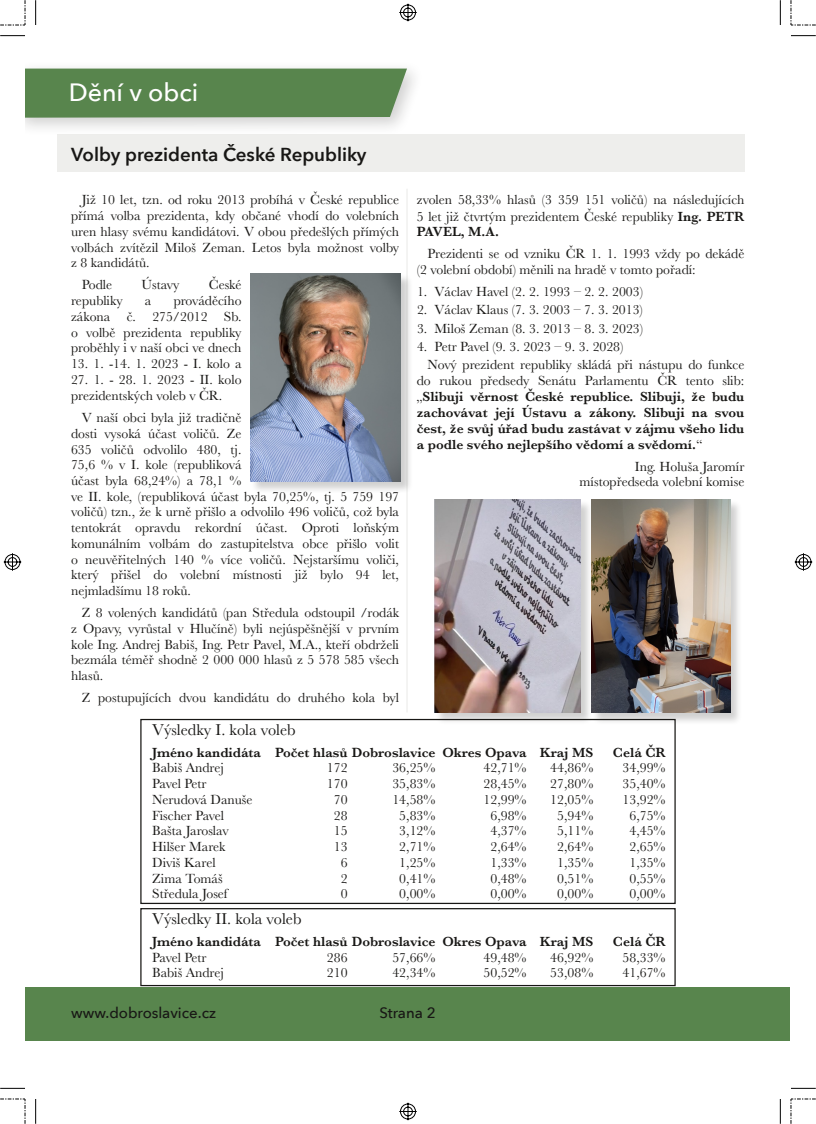
<style>
.page{position:relative;width:816px;height:1124px;background:#fff}
.page>*{position:absolute;margin:0;border:0;box-sizing:border-box;transform-origin:0 0}
.t1{font:500 25px "Avenir Next";color:#fff}
.t2{font:600 18.75px "Avenir Next";color:#181715}
.t3{font:16.25px "Baskerville";color:#181715}
.t4{font:500 15px "Avenir Next";color:#181715}
.t5{font:13.75px/15.8px "Baskerville";color:#181715;text-align:justify}
.t6{font:600 13.75px/15.9px "Baskerville";color:#181715;text-align:justify}
.t7{font:13.75px "Baskerville";letter-spacing:-.02em;color:#181715}
.s1{font-weight:600}
.s2{font-weight:400}
</style>
<div class="page">
<hr style="left:406px;top:189px;width:1px;height:523px;background:#eeeeec">
<div style="left:57px;top:135px;width:687px;height:37px;background:#eeeeec"></div>
<div style="left:25px;top:60px;width:401px;height:77px;background:#181715;opacity:.2"></div>
<div style="left:25px;top:69px;width:382px;height:49px;background:#58854d"></div>
<div style="left:140px;top:719px;width:535px;height:185px;border:1px solid #181715"></div>
<div style="left:140px;top:908px;width:535px;height:78px;border:1px solid #181715"></div>
<div style="left:434px;top:500px;width:159px;height:225px;background:#181715;opacity:.2"></div>
<img style="left:434px;top:500px;width:146px;height:212px">
<div style="left:251px;top:273px;width:162px;height:221px;background:#181715;opacity:.2"></div>
<img style="left:251px;top:273px;width:150px;height:208px">
<div style="left:591px;top:500px;width:151px;height:225px;background:#181715;opacity:.2"></div>
<img style="left:591px;top:500px;width:139px;height:212px">
<div style="left:25px;top:987px;width:765px;height:54px;background:#58854d"></div>
<svg style="left:0;top:1088px;width:25px;height:1px"></svg>
<svg style="left:35px;top:1099px;width:1px;height:24px"></svg>
<svg style="left:0;top:35px;width:25px;height:1px"></svg>
<svg style="left:35px;top:0;width:1px;height:25px"></svg>
<svg style="left:791px;top:1088px;width:24px;height:1px"></svg>
<svg style="left:779px;top:1099px;width:1px;height:24px"></svg>
<svg style="left:791px;top:35px;width:24px;height:1px"></svg>
<svg style="left:779px;top:0;width:1px;height:25px"></svg>
<svg style="left:0;top:1098px;width:26px;height:25px"></svg>
<svg style="left:0;top:0;width:26px;height:26px"></svg>
<svg style="left:790px;top:1098px;width:25px;height:25px"></svg>
<svg style="left:790px;top:0;width:25px;height:26px"></svg>
<svg style="left:399px;top:1102px;width:18px;height:18px"></svg>
<svg style="left:3px;top:553px;width:19px;height:18px"></svg>
<svg style="left:399px;top:3px;width:18px;height:19px"></svg>
<svg style="left:794px;top:553px;width:18px;height:18px"></svg>
<h1 class="t1" style="left:69px;top:76px;width:131px">Dění v obci</h1>
<h2 class="t2" style="left:71px;top:142px;width:297px">Volby prezidenta České Republiky</h2>
<p class="t5" style="left:71px;top:192px;width:329px;text-indent:11px">Již 10 let, tzn. od roku 2013 probíhá v České republice přímá volba prezidenta, kdy občané vhodí do volebních uren hlasy svému kandidátovi. V obou předešlých přímých volbách zvítězil Miloš Zeman. Letos byla možnost volby z 8 kandidátů.</p>
<p class="t5" style="left:82px;top:277px;width:32px">Podle</p>
<p class="t5" style="left:141px;top:277px;width:39px">Ústavy</p>
<p class="t5" style="left:209px;top:277px;width:34px">České</p>
<p class="t5" style="left:71px;top:293px;width:53px">republiky</p>
<p class="t5" style="left:145px;top:293px;width:8px">a</p>
<p class="t5" style="left:71px;top:293px;width:172px;text-indent:103px">prováděcího zákona č. 275/2012 Sb. o volbě prezidenta republiky proběhly i v naší obci ve dnech</p>
<p class="t5" style="left:71px;top:356px;width:172px">13. 1. -14. 1. 2023 - I. kolo a</p>
<p class="t5" style="left:71px;top:371px;width:172px;line-height:16.2px">27. 1. - 28. 1. 2023 - II. kolo prezidentských voleb v ČR.</p>
<p class="t5" style="left:71px;top:410px;width:329px;text-align:left;text-indent:11px">V naší obci byla již tradičně<br>dosti vysoká účast voličů. Ze<br>635 voličů odvolilo 480, tj.<br>75,6 % v I. kole (republiková<br>účast byla 68,24%) a 78,1 %<br>ve II. kole, (republiková účast byla 70,25%, tj. 5 759 197 voličů) tzn., že k urně přišlo a odvolilo 496 voličů, což byla tentokrát opravdu rekordní účast. Oproti loňským komunálním volbám do zastupitelstva obce přišlo volit o neuvěřitelných 140 % více voličů. Nejstaršímu voliči, který přišel do volební místnosti již bylo 94 let, nejmladšímu 18 roků.</p>
<p class="t5" style="left:71px;top:605px;width:329px;text-indent:11px">Z 8 volených kandidátů (pan Středula odstoupil /rodák z Opavy, vyrůstal v Hlučíně) byli nejúspěšnější v prvním kole Ing. Andrej Babiš, Ing. Petr Pavel, M.A., kteří obdrželi bezmála téměř shodně 2 000 000 hlasů z 5 578 585 všech hlasů.</p>
<p class="t5" style="left:82px;top:689px;width:319px">Z postupujících dvou kandidátu do druhého kola byl</p>
<p class="t5" style="left:417px;top:192px;width:329px">zvolen 58,33% hlasů (3 359 151 voličů) na následujících 5 let již čtvrtým prezidentem České republiky <span class="s1">Ing. PETR PAVEL, M.A.</span></p>
<p class="t5" style="left:417px;top:246px;width:329px;text-indent:11px">Prezidenti se od vzniku ČR 1. 1. 1993 vždy po dekádě (2 volební období) měnili na hradě v tomto pořadí:</p>
<p class="t5" style="left:417px;top:284px;width:227px">1. Václav Havel (2. 2. 1993 – 2. 2. 2003)</p>
<p class="t5" style="left:417px;top:302px;width:227px">2. Václav Klaus (7. 3. 2003 – 7. 3. 2013)</p>
<p class="t5" style="left:417px;top:320px;width:227px">3. Miloš Zeman (8. 3. 2013 – 8. 3. 2023)</p>
<p class="t5" style="left:427px;top:337px;width:318px;line-height:18.2px;text-indent:-10px">4. Petr Pavel (9. 3. 2023 – 9. 3. 2028)<br>Nový prezident republiky skládá při nástupu do funkce</p>
<p class="t6" style="left:417px;top:373px;width:329px"><span class="s2">do rukou předsedy Senátu Parlamentu ČR tento slib: „</span>Slibuji věrnost České republice. Slibuji, že budu zachovávat její Ústavu a zákony. Slibuji na svou čest, že svůj úřad budu zastávat v zájmu všeho lidu a podle svého nejlepšího vědomí a svědomí.<span class="s2">“</span></p>
<p class="t5" style="left:579px;top:458px;width:166px;text-align:right">Ing. Holuša Jaromír místopředseda volební komise</p>
<p class="t3" style="left:152px;top:720px;width:145px">Výsledky I. kola voleb</p>
<p class="t6" style="left:152px;top:744px;width:442px">Jméno kandidáta Počet hlasů Dobroslavice Okres Opava Kraj MS</p>
<p class="t6" style="left:612px;top:744px;width:54px">Celá ČR</p>
<p class="t5" style="left:152px;top:760px;width:73px">Babiš Andrej</p>
<p class="t5" style="left:327px;top:760px;width:22px">172</p>
<p class="t5" style="left:392px;top:760px;width:45px">36,25%</p>
<p class="t5" style="left:483px;top:760px;width:45px">42,71%</p>
<p class="t5" style="left:550px;top:760px;width:45px">44,86%</p>
<p class="t5" style="left:622px;top:760px;width:45px">34,99%</p>
<p class="t7" style="left:152px;top:775px;width:56px">Pavel Petr</p>
<p class="t5" style="left:327px;top:775px;width:22px">170</p>
<p class="t5" style="left:392px;top:775px;width:45px">35,83%</p>
<p class="t5" style="left:483px;top:775px;width:45px">28,45%</p>
<p class="t5" style="left:550px;top:775px;width:45px">27,80%</p>
<p class="t5" style="left:622px;top:775px;width:45px">35,40%</p>
<p class="t5" style="left:152px;top:791px;width:102px">Nerudová Danuše</p>
<p class="t5" style="left:334px;top:791px;width:15px">70</p>
<p class="t5" style="left:392px;top:791px;width:45px">14,58%</p>
<p class="t5" style="left:483px;top:791px;width:45px">12,99%</p>
<p class="t5" style="left:550px;top:791px;width:45px">12,05%</p>
<p class="t5" style="left:622px;top:791px;width:45px">13,92%</p>
<p class="t5" style="left:152px;top:807px;width:74px">Fischer Pavel</p>
<p class="t5" style="left:334px;top:807px;width:15px">28</p>
<p class="t5" style="left:399px;top:807px;width:38px">5,83%</p>
<p class="t5" style="left:490px;top:807px;width:38px">6,98%</p>
<p class="t5" style="left:557px;top:807px;width:38px">5,94%</p>
<p class="t5" style="left:629px;top:807px;width:38px">6,75%</p>
<p class="t5" style="left:152px;top:823px;width:78px">Bašta Jaroslav</p>
<p class="t5" style="left:334px;top:823px;width:15px">15</p>
<p class="t5" style="left:399px;top:823px;width:38px">3,12%</p>
<p class="t5" style="left:490px;top:823px;width:38px">4,37%</p>
<p class="t5" style="left:557px;top:823px;width:38px">5,11%</p>
<p class="t5" style="left:629px;top:823px;width:38px">4,45%</p>
<p class="t5" style="left:152px;top:838px;width:75px">Hilšer Marek</p>
<p class="t5" style="left:334px;top:838px;width:15px">13</p>
<p class="t5" style="left:399px;top:838px;width:38px">2,71%</p>
<p class="t5" style="left:490px;top:838px;width:38px">2,64%</p>
<p class="t5" style="left:557px;top:838px;width:38px">2,64%</p>
<p class="t5" style="left:629px;top:838px;width:38px">2,65%</p>
<p class="t5" style="left:152px;top:854px;width:65px">Diviš Karel</p>
<p class="t5" style="left:340px;top:854px;width:8px">6</p>
<p class="t5" style="left:399px;top:854px;width:38px">1,25%</p>
<p class="t5" style="left:490px;top:854px;width:38px">1,33%</p>
<p class="t5" style="left:557px;top:854px;width:38px">1,35%</p>
<p class="t5" style="left:629px;top:854px;width:38px">1,35%</p>
<p class="t5" style="left:152px;top:870px;width:72px">Zima Tomáš</p>
<p class="t5" style="left:340px;top:870px;width:8px">2</p>
<p class="t5" style="left:399px;top:870px;width:38px">0,41%</p>
<p class="t5" style="left:490px;top:870px;width:38px">0,48%</p>
<p class="t5" style="left:557px;top:870px;width:38px">0,51%</p>
<p class="t5" style="left:629px;top:870px;width:38px">0,55%</p>
<p class="t5" style="left:152px;top:886px;width:77px">Středula Josef</p>
<p class="t5" style="left:340px;top:886px;width:8px">0</p>
<p class="t5" style="left:399px;top:886px;width:38px">0,00%</p>
<p class="t5" style="left:490px;top:886px;width:38px">0,00%</p>
<p class="t5" style="left:557px;top:886px;width:38px">0,00%</p>
<p class="t5" style="left:629px;top:886px;width:38px">0,00%</p>
<p class="t3" style="left:152px;top:909px;width:151px">Výsledky II. kola voleb</p>
<p class="t6" style="left:152px;top:933px;width:442px">Jméno kandidáta Počet hlasů Dobroslavice Okres Opava Kraj MS</p>
<p class="t6" style="left:612px;top:933px;width:54px">Celá ČR</p>
<p class="t7" style="left:152px;top:949px;width:56px">Pavel Petr</p>
<p class="t5" style="left:327px;top:949px;width:22px">286</p>
<p class="t5" style="left:392px;top:949px;width:45px">57,66%</p>
<p class="t5" style="left:483px;top:949px;width:45px">49,48%</p>
<p class="t5" style="left:550px;top:949px;width:45px">46,92%</p>
<p class="t5" style="left:622px;top:949px;width:45px">58,33%</p>
<p class="t5" style="left:152px;top:965px;width:73px">Babiš Andrej</p>
<p class="t5" style="left:327px;top:965px;width:22px">210</p>
<p class="t5" style="left:392px;top:965px;width:45px">42,34%</p>
<p class="t5" style="left:483px;top:965px;width:45px">50,52%</p>
<p class="t5" style="left:550px;top:965px;width:45px">53,08%</p>
<p class="t5" style="left:622px;top:965px;width:45px">41,67%</p>
<p class="t4" style="left:71px;top:1003px;width:146px">www.dobroslavice.cz</p>
<p class="t4" style="left:379px;top:1003px;width:58px">Strana 2</p>
</div>
